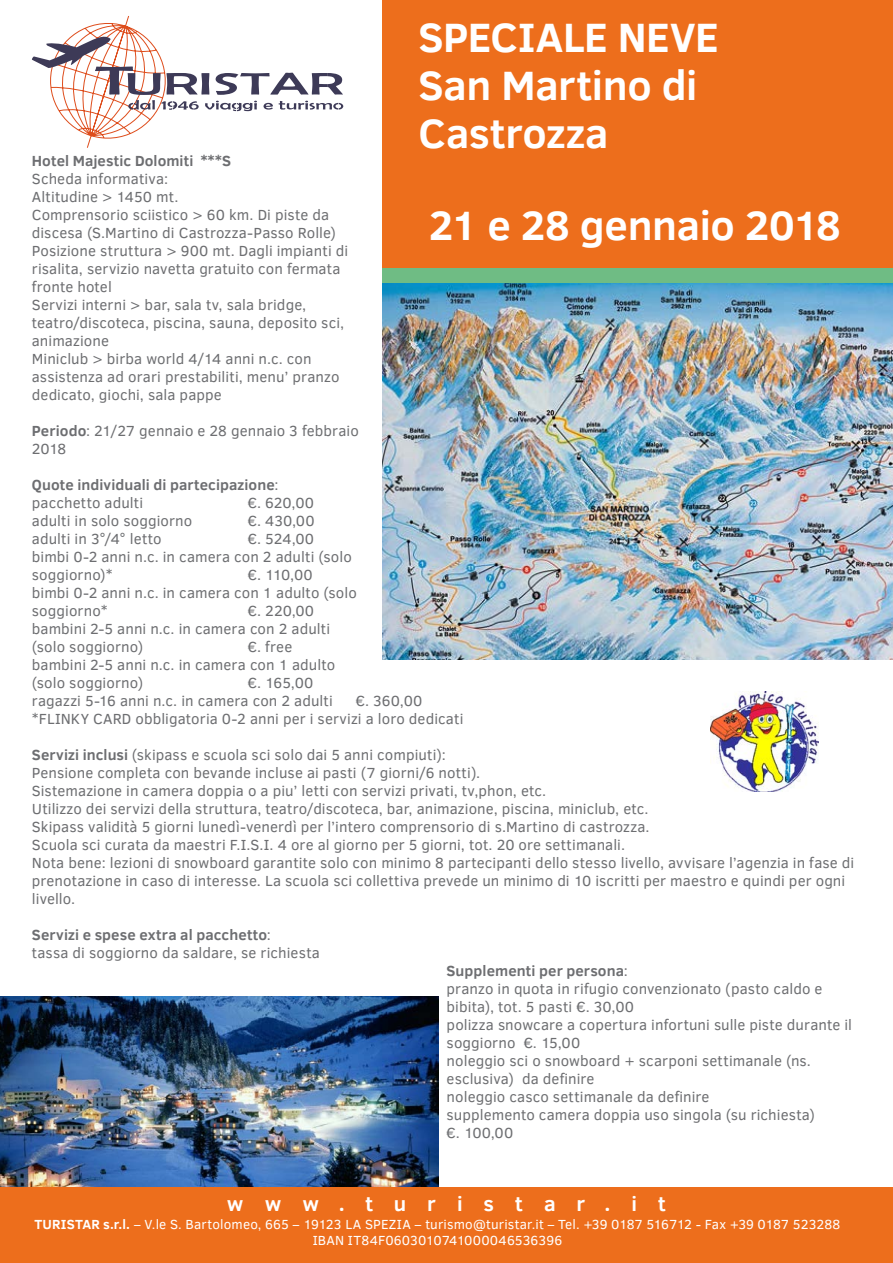
<style>
.page{position:relative;width:893px;height:1263px;background:#fff}
.page>*{position:absolute;margin:0;border:0;box-sizing:border-box;transform-origin:0 0}
.t1{font:700 42px/48px "Clear Sans";letter-spacing:-.01em;color:#fff}
.t2{font:700 21px "Clear Sans";letter-spacing:1.005em;color:#fff}
.t3{font:15px/18px "Clear Sans";letter-spacing:.005em;color:#6d6e71}
.t4{font:700 15px/18px "Clear Sans";letter-spacing:.005em;color:#6d6e71}
.t5{font:13.5px/16.2px "Clear Sans";letter-spacing:.01em;color:#fff;text-align:center}
.s1{font-weight:700}
.s2{font-weight:400}
</style>
<div class="page">
<img style="left:0;top:996px;width:438px;height:191px">
<img style="left:382px;top:283px;width:511px;height:376px">
<div style="left:382px;top:245px;width:511px;height:38px;background:#6fbc84"></div>
<svg style="left:32px;top:16px;width:311px;height:132px"></svg>
<div style="left:0;top:1187px;width:893px;height:76px;background:#ed6e1c"></div>
<div style="left:382px;top:0;width:511px;height:268px;background:#ed6e1c"></div>
<img style="left:710px;top:692px;width:108px;height:99px">
<p class="t4" style="left:32px;top:151px;width:201px">Hotel Majestic Dolomiti ***S</p>
<p class="t3" style="left:32px;top:170px;width:318px">Scheda informativa:<br>Altitudine &gt; 1450 mt.<br>Comprensorio sciistico &gt; 60 km. Di piste da discesa (S.Martino di Castrozza-Passo Rolle)<br>Posizione struttura &gt; 900 mt. Dagli impianti di risalita, servizio navetta gratuito con fermata fronte hotel<br>Servizi interni &gt; bar, sala tv, sala bridge, teatro/discoteca, piscina, sauna, deposito sci, animazione<br>Miniclub &gt; birba world 4/14 anni n.c. con assistenza ad orari prestabiliti, menu’ pranzo dedicato, giochi, sala pappe</p>
<p class="t3" style="left:32px;top:422px;width:329px"><span class="s1">Periodo</span>: 21/27 gennaio e 28 gennaio 3 febbraio<br>2018</p>
<p class="t4" style="left:32px;top:475px;width:248px">Quote individuali di partecipazione<span class="s2">: pacchetto adulti</span></p>
<p class="t3" style="left:248px;top:494px;width:68px">€. 620,00</p>
<h1 class="t1" style="left:418px;top:12px;width:302px">SPECIALE NEVE<br>San Martino di<br>Castrozza</h1>
<h1 class="t1" style="left:429px;top:200px;width:413px">21 e 28 gennaio 2018</h1>
<p class="t3" style="left:32px;top:512px;width:162px">adulti in solo soggiorno</p>
<p class="t3" style="left:248px;top:512px;width:68px">€. 430,00</p>
<p class="t3" style="left:32px;top:530px;width:131px">adulti in 3°/4° letto</p>
<p class="t3" style="left:32px;top:530px;width:321px;text-indent:216px">€. 524,00 bimbi 0-2 anni n.c. in camera con 2 adulti (solo soggiorno)*</p>
<p class="t3" style="left:32px;top:566px;width:326px;text-indent:216px">€. 110,00<br>bimbi 0-2 anni n.c. in camera con 1 adulto (solo soggiorno*</p>
<p class="t3" style="left:32px;top:602px;width:300px;text-indent:216px">€. 220,00 bambini 2-5 anni n.c. in camera con 2 adulti (solo soggiorno)</p>
<p class="t3" style="left:32px;top:638px;width:305px;text-indent:216px">€. free bambini 2-5 anni n.c. in camera con 1 adulto (solo soggiorno)</p>
<p class="t3" style="left:32px;top:674px;width:303px;text-indent:216px">€. 165,00 ragazzi 5-16 anni n.c. in camera con 2 adulti</p>
<p class="t3" style="left:32px;top:692px;width:433px;text-indent:324px">€. 360,00 *FLINKY CARD obbligatoria 0-2 anni per i servizi a loro dedicati</p>
<p class="t3" style="left:32px;top:746px;width:824px"><span class="s1">Servizi inclusi</span> (skipass e scuola sci solo dai 5 anni compiuti):<br>Pensione completa con bevande incluse ai pasti (7 giorni/6 notti).<br>Sistemazione in camera doppia o a piu’ letti con servizi privati, tv,phon, etc.<br>Utilizzo dei servizi della struttura, teatro/discoteca, bar, animazione, piscina, miniclub, etc.<br>Skipass validità 5 giorni lunedì-venerdì per l’intero comprensorio di s.Martino di castrozza.<br>Scuola sci curata da maestri F.I.S.I. 4 ore al giorno per 5 giorni, tot. 20 ore settimanali.<br>Nota bene: lezioni di snowboard garantite solo con minimo 8 partecipanti dello stesso livello, avvisare l’agenzia in fase di prenotazione in caso di interesse. La scuola sci collettiva prevede un minimo di 10 iscritti per maestro e quindi per ogni livello.</p>
<p class="t3" style="left:32px;top:926px;width:290px"><span class="s1">Servizi e spese extra al pacchetto</span>:<br>tassa di soggiorno da saldare, se richiesta</p>
<p class="t3" style="left:447px;top:962px;width:407px"><span class="s1">Supplementi per persona</span>:<br>pranzo in quota in rifugio convenzionato (pasto caldo e bibita), tot. 5 pasti €. 30,00<br>polizza snowcare a copertura infortuni sulle piste durante il soggiorno €. 15,00<br>noleggio sci o snowboard + scarponi settimanale (ns. esclusiva) da definire<br>noleggio casco settimanale da definire<br>supplemento camera doppia uso singola (su richiesta)<br>€. 100,00</p>
<h2 class="t2" style="left:227px;top:1189px;width:440px">www.turistar.it</h2>
<p class="t5" style="left:34px;top:1216px;width:807px"><span class="s1">TURISTAR s.r.l.</span> – V.le S. Bartolomeo, 665 – 19123 LA SPEZIA – turismo@turistar.it – Tel. +39 0187 516712 - Fax +39 0187 523288<br>IBAN IT84F0603010741000046536396</p>
</div>
